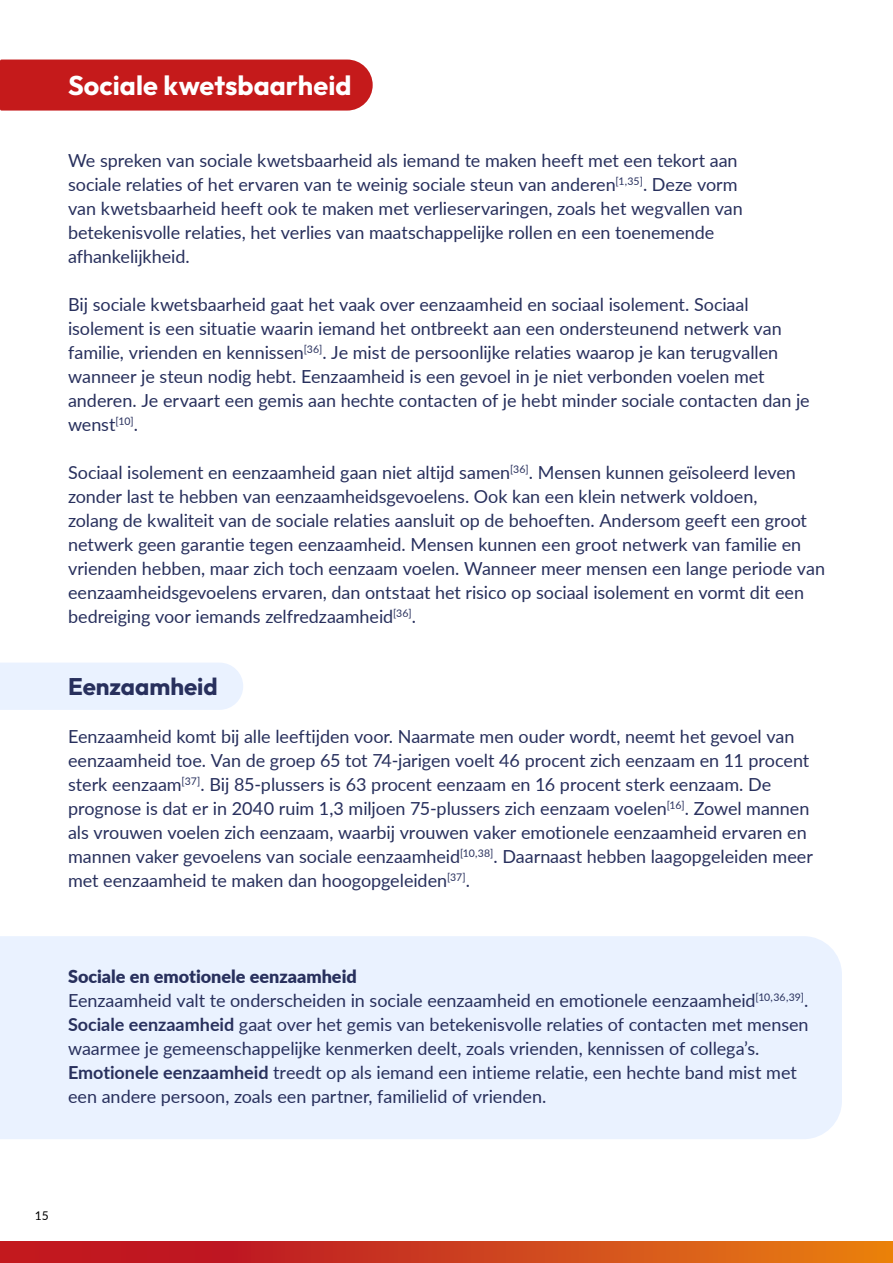
<style>
.page{position:relative;width:893px;height:1263px;background:#fff}
.page>*{position:absolute;margin:0;border:0;box-sizing:border-box;transform-origin:0 0}
.t1{font:100 27px "Outfit";letter-spacing:.005em;color:#fff}
.t2{font:100 24px "Outfit";color:#28305d}
.t3{font:18px/24px "Lato";letter-spacing:-.005em;color:#28305d}
.t4{font:12px "Lato";color:#000}
.s1{font-weight:900}
.s2{font-weight:700}
</style>
<div class="page">
<svg style="left:0;top:1242px;width:893px;height:21px;background:#ce3f1c"></svg>
<div style="left:0;top:60px;width:373px;height:51px;background:#c51a1b"></div>
<div style="left:0;top:663px;width:243px;height:47px;background:#eaf2ff"></div>
<div style="left:0;top:936px;width:842px;height:203px;background:#eaf2ff"></div>
<h1 class="t1" style="left:68px;top:75px;width:285px">Sociale kwetsbaarheid</h1>
<p class="t3" style="left:68px;top:150px;width:676px">We spreken van sociale kwetsbaarheid als iemand te maken heeft met een tekort aan sociale relaties of het ervaren van te weinig sociale steun van anderen<sup>[1,35]</sup>. Deze vorm van kwetsbaarheid heeft ook te maken met verlieservaringen, zoals het wegvallen van betekenisvolle relaties, het verlies van maatschappelijke rollen en een toenemende afhankelijkheid.</p>
<p class="t3" style="left:68px;top:294px;width:743px">Bij sociale kwetsbaarheid gaat het vaak over eenzaamheid en sociaal isolement. Sociaal isolement is een situatie waarin iemand het ontbreekt aan een ondersteunend netwerk van familie, vrienden en kennissen<sup>[36]</sup>. Je mist de persoonlijke relaties waarop je kan terugvallen wanneer je steun nodig hebt. Eenzaamheid is een gevoel in je niet verbonden voelen met anderen. Je ervaart een gemis aan hechte contacten of je hebt minder sociale contacten dan je wenst<sup>[10]</sup>.</p>
<p class="t3" style="left:68px;top:462px;width:758px">Sociaal isolement en eenzaamheid gaan niet altijd samen<sup>[36]</sup>. Mensen kunnen geïsoleerd leven zonder last te hebben van eenzaamheidsgevoelens. Ook kan een klein netwerk voldoen,<br>zolang de kwaliteit van de sociale relaties aansluit op de behoeften. Andersom geeft een groot netwerk geen garantie tegen eenzaamheid. Mensen kunnen een groot netwerk van familie en vrienden hebben, maar zich toch eenzaam voelen. Wanneer meer mensen een lange periode van eenzaamheidsgevoelens ervaren, dan ontstaat het risico op sociaal isolement en vormt dit een bedreiging voor iemands zelfredzaamheid<sup>[36]</sup>.</p>
<h2 class="t2" style="left:68px;top:677px;width:151px">Eenzaamheid</h2>
<p class="t3" style="left:68px;top:726px;width:746px">Eenzaamheid komt bij alle leeftijden voor. Naarmate men ouder wordt, neemt het gevoel van eenzaamheid toe. Van de groep 65 tot 74-jarigen voelt 46 procent zich eenzaam en 11 procent sterk eenzaam<sup>[37]</sup>. Bij 85-plussers is 63 procent eenzaam en 16 procent sterk eenzaam. De prognose is dat er in 2040 ruim 1,3 miljoen 75-plussers zich eenzaam voelen<sup>[16]</sup>. Zowel mannen als vrouwen voelen zich eenzaam, waarbij vrouwen vaker emotionele eenzaamheid ervaren en mannen vaker gevoelens van sociale eenzaamheid<sup>[10,38]</sup>. Daarnaast hebben laagopgeleiden meer met eenzaamheid te maken dan hoogopgeleiden<sup>[37]</sup>.</p>
<p class="t3" style="left:68px;top:966px;width:742px"><span class="s1">Sociale en emotionele eenzaamheid<br></span>Eenzaamheid valt te onderscheiden in sociale eenzaamheid en emotionele eenzaamheid<sup>[10,36,39]</sup>.<br><span class="s2">Sociale eenzaamheid</span> gaat over het gemis van betekenisvolle relaties of contacten met mensen waarmee je gemeenschappelijke kenmerken deelt, zoals vrienden, kennissen of collega’s.<br><span class="s2">Emotionele eenzaamheid</span> treedt op als iemand een intieme relatie, een hechte band mist met een andere persoon, zoals een partner, familielid of vrienden.</p>
<p class="t4" style="left:35px;top:1211px;width:15px">15</p>
</div>
